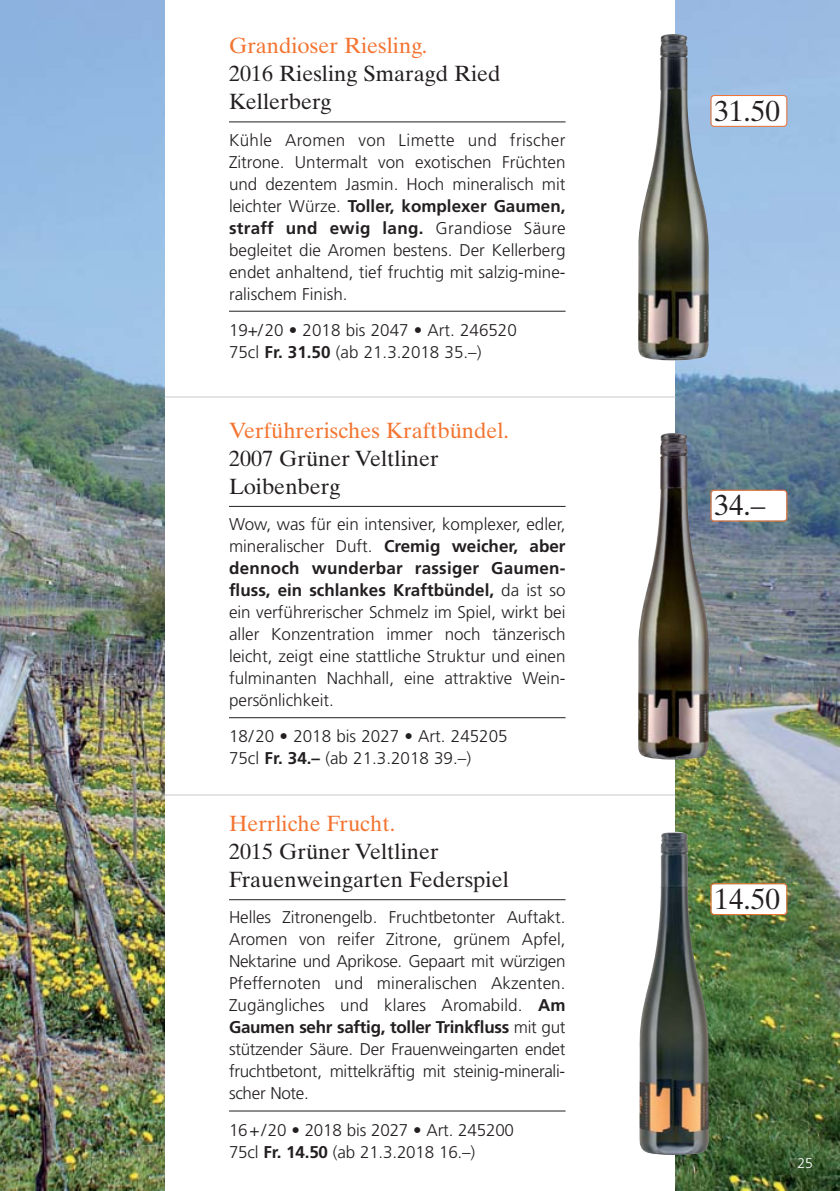
<style>
.page{position:relative;width:840px;height:1191px;background:#fff}
.page>*{position:absolute;margin:0;border:0;box-sizing:border-box;transform-origin:0 0}
.t1{font:29px "Times Ten";color:#231f20}
.t2{font:22px/28px "Times Ten";color:#231f20}
.t3{font:22px "Times Ten";color:#f47431}
.t4{font:300 17px/22px "Frutiger";color:#231f20;text-align:justify}
.t5{font:300 14px "Frutiger";color:#fff}
.s1{font-weight:700}
</style>
<div class="page">
<img style="left:674px;top:0;width:165px;height:1191px">
<img style="left:0;top:0;width:164px;height:1191px">
<div style="left:711px;top:491px;width:74px;height:29px;background:#fff;border-radius:3px"></div>
<div style="left:710px;top:490px;width:76px;height:31px;border:2px solid #f47431;border-radius:4px"></div>
<div style="left:711px;top:96px;width:74px;height:30px;background:#fff;border-radius:3px"></div>
<div style="left:710px;top:95px;width:76px;height:32px;border:2px solid #f47431;border-radius:4px"></div>
<hr style="left:229px;top:122px;width:336px;height:1px;background:#231f20">
<hr style="left:229px;top:311px;width:336px;height:1px;background:#231f20">
<hr style="left:229px;top:506px;width:336px;height:1px;background:#231f20">
<hr style="left:229px;top:717px;width:336px;height:1px;background:#231f20">
<hr style="left:229px;top:899px;width:336px;height:1px;background:#231f20">
<hr style="left:229px;top:1110px;width:336px;height:1px;background:#231f20">
<hr style="left:164px;top:396px;width:511px;height:1px;background:#c6c8ca">
<hr style="left:164px;top:794px;width:511px;height:1px;background:#c6c8ca">
<img style="left:638px;top:433px;width:70px;height:326px">
<img style="left:638px;top:34px;width:70px;height:326px">
<div style="left:711px;top:884px;width:74px;height:30px;background:#fff;border-radius:3px"></div>
<div style="left:710px;top:883px;width:76px;height:32px;border:2px solid #f47431;border-radius:4px"></div>
<img style="left:639px;top:831px;width:69px;height:324px">
<p class="t3" style="left:229px;top:38px;width:200px">Grandioser Riesling.</p>
<p class="t2" style="left:229px;top:62px;width:273px">2016 Riesling Smaragd Ried<br>Kellerberg</p>
<p class="t4" style="left:229px;top:130px;width:338px">Kühle Aromen von Limette und frischer Zitrone. Untermalt von exotischen Früchten und dezentem Jasmin. Hoch mineralisch mit leichter Würze. <span class="s1">Toller, komplexer Gaumen, straff und ewig lang.</span> Grandiose Säure begleitet die Aromen bestens. Der Kellerberg endet anhaltend, tief fruchtig mit salzig-mine&shy;ralischem Finish.</p>
<p class="t4" style="left:229px;top:320px;width:289px">19+/20 • 2018 bis 2047 • Art. 246520<br>75cl <span class="s1">Fr. 31.50</span> (ab 21.3.2018 35.–)</p>
<p class="t3" style="left:229px;top:422px;width:281px">Verführerisches Kraftbündel.</p>
<p class="t2" style="left:229px;top:446px;width:211px">2007 Grüner Veltliner<br>Loibenberg</p>
<p class="t4" style="left:229px;top:514px;width:338px">Wow, was für ein intensiver, komplexer, edler, mineralischer Duft. <span class="s1">Cremig weicher, aber dennoch wunderbar rassiger Gau men - fluss, ein schlankes Kraftbündel,</span> da ist so ein verführerischer Schmelz im Spiel, wirkt bei aller Kon zentration immer noch tänzerisch leicht, zeigt eine stattliche Struktur und einen fulminanten Nachhall, eine attraktive Wein - persönlichkeit.</p>
<p class="t4" style="left:229px;top:727px;width:280px">18/20 • 2018 bis 2027 • Art. 245205<br>75cl <span class="s1">Fr. 34.–</span> (ab 21.3.2018 39.–)</p>
<p class="t3" style="left:229px;top:815px;width:167px">Herrliche Frucht.</p>
<p class="t2" style="left:229px;top:840px;width:281px">2015 Grüner Veltliner<br>Frauenweingarten Federspiel</p>
<p class="t4" style="left:229px;top:907px;width:338px">Helles Zitronengelb. Fruchtbetonter Auftakt.<br>Aromen von reifer Zitrone, grünem Apfel, Nektarine und Aprikose. Gepaart mit würzigen Pfeffernoten und mineralischen Akzenten.<br>Zugängliches und klares Aromabild. <span class="s1">Am Gaumen sehr saftig, toller Trinkfluss</span> mit gut stützender Säure. Der Frauenweingarten endet fruchtbetont, mittelkräftig mit steinig-minerali&shy;scher Note.</p>
<p class="t4" style="left:229px;top:1120px;width:286px">16+/20 • 2018 bis 2027 • Art. 245200<br>75cl <span class="s1">Fr. 14.50</span> (ab 21.3.2018 16.–)</p>
<h1 class="t1" style="left:714px;top:100px;width:67px">31.50</h1>
<h1 class="t1" style="left:714px;top:495px;width:52px">34.–</h1>
<h1 class="t1" style="left:714px;top:888px;width:67px">14.50</h1>
<p class="t5" style="left:796px;top:1157px;width:17px">25</p>
</div>
